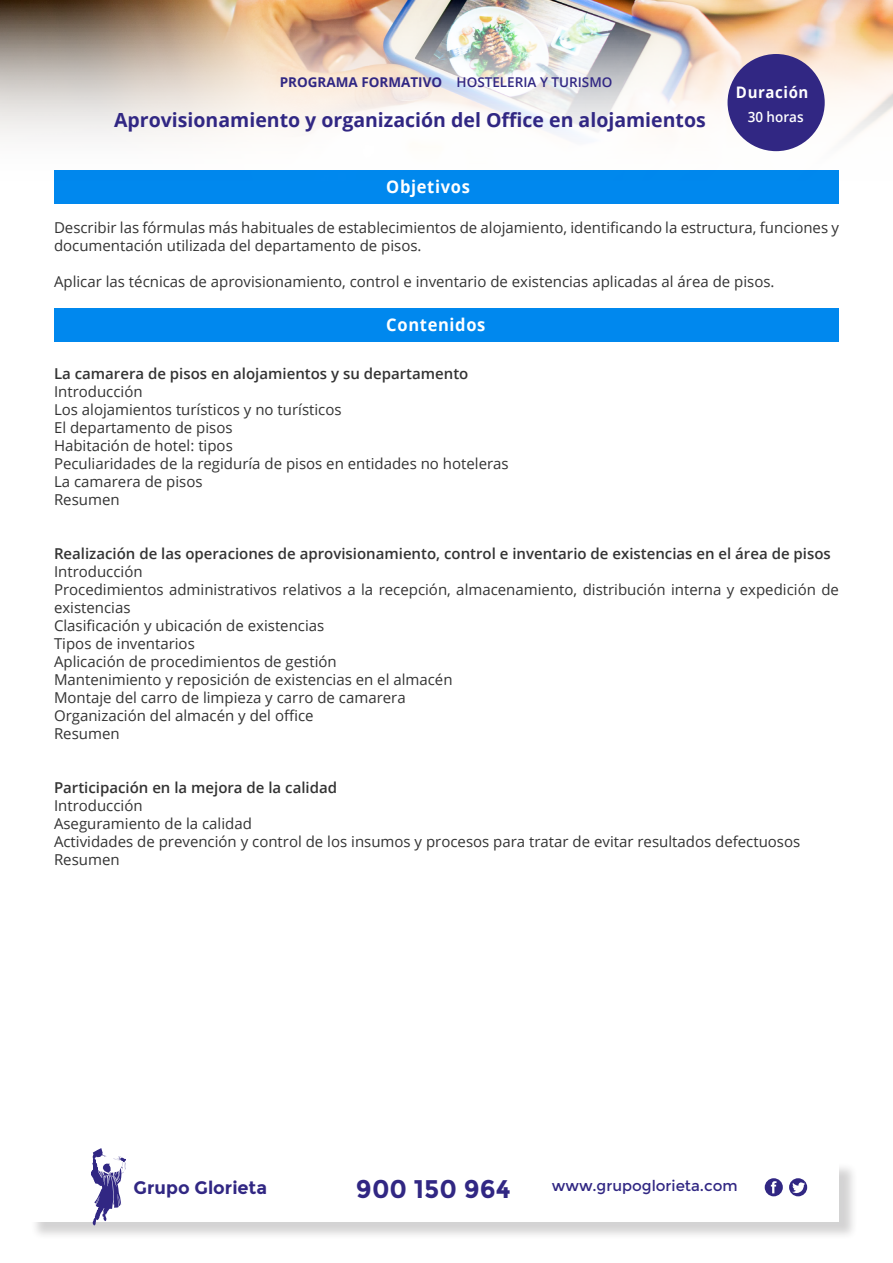
<style>
.page{position:relative;width:893px;height:1263px;background:#fff}
.page>*{position:absolute;margin:0;border:0;box-sizing:border-box;transform-origin:0 0}
.t1{font:700 25.5px "Montserrat";color:#312783}
.t2{font:700 19.5px "Open Sans";color:#312783}
.t3{font:700 18px "Montserrat";color:#312783}
.t4{font:700 17.55px "Open Sans";letter-spacing:.04em;color:#fff;scale:.94 1}
.t5{font:700 15.9px "Open Sans";letter-spacing:.04em;color:#fff;scale:.94 1}
.t6{font:15px/18px "Open Sans";color:#333}
.t7{font:600 15px "Open Sans";color:#333}
.t8{font:15px "Montserrat";color:#312783}
.t9{font:600 14.1px "Open Sans";color:#fff;scale:.95 1}
.t10{font:600 13.5px "Open Sans";color:#312783}
.t11{font:700 13.5px "Open Sans";color:#312783}
</style>
<div class="page">
<div style="left:54px;top:309px;width:785px;height:33px;background:#08e"></div>
<img style="left:0;top:0;width:893px;height:204px">
<div style="left:727px;top:54px;width:98px;height:97px;background:#312783;border-radius:50%"></div>
<div style="left:30px;top:1162px;width:828px;height:78px;background:#231f20;opacity:.2"></div>
<div style="left:28px;top:1160px;width:811px;height:61px;background:#fff"></div>
<svg style="left:91px;top:1148px;width:35px;height:77px"></svg>
<div style="left:765px;top:1178px;width:18px;height:18px;background:#312783;border-radius:50%"></div>
<svg style="left:771px;top:1181px;width:6px;height:12px"></svg>
<div style="left:789px;top:1178px;width:18px;height:18px;background:#312783;border-radius:50%"></div>
<svg style="left:792px;top:1182px;width:13px;height:11px"></svg>
<p class="t11" style="left:280px;top:73px;width:164px">PROGRAMA FORMATIVO</p>
<p class="t10" style="left:457px;top:73px;width:157px">HOSTELERIA Y TURISMO</p>
<p class="t2" style="left:114px;top:106px;width:593px">Aprovisionamiento y organización del Office en alojamientos</p>
<p class="t4" style="left:386px;top:174px;width:90px">Objetivos</p>
<p class="t5" style="left:736px;top:81px;width:79px">Duración</p>
<p class="t9" style="left:748px;top:107px;width:60px">30 horas</p>
<p class="t6" style="left:54px;top:218px;width:786px">Describir las fórmulas más habituales de establecimientos de alojamiento, identificando la estructura, funciones y</p>
<p class="t6" style="left:54px;top:236px;width:369px">documentación utilizada del departamento de pisos.</p>
<p class="t6" style="left:54px;top:272px;width:722px">Aplicar las técnicas de aprovisionamiento, control e inventario de existencias aplicadas al área de pisos.</p>
<p class="t4" style="left:386px;top:312px;width:107px">Contenidos</p>
<p class="t7" style="left:54px;top:363px;width:416px">La camarera de pisos en alojamientos y su departamento</p>
<p class="t6" style="left:54px;top:382px;width:90px">Introducción</p>
<p class="t6" style="left:54px;top:400px;width:289px">Los alojamientos turísticos y no turísticos</p>
<p class="t6" style="left:54px;top:418px;width:180px">El departamento de pisos</p>
<p class="t6" style="left:54px;top:436px;width:180px">Habitación de hotel: tipos</p>
<p class="t6" style="left:54px;top:454px;width:456px">Peculiaridades de la regiduría de pisos en entidades no hoteleras</p>
<p class="t6" style="left:54px;top:472px;width:150px">La camarera de pisos</p>
<p class="t6" style="left:54px;top:490px;width:67px">Resumen</p>
<p class="t7" style="left:54px;top:543px;width:778px">Realización de las operaciones de aprovisionamiento, control e inventario de existencias en el área de pisos</p>
<p class="t6" style="left:54px;top:562px;width:90px">Introducción</p>
<p class="t6" style="left:54px;top:580px;width:786px">Procedimientos administrativos relativos a la recepción, almacenamiento, distribución interna y expedición de existencias</p>
<p class="t6" style="left:54px;top:616px;width:272px">Clasificación y ubicación de existencias</p>
<p class="t6" style="left:54px;top:634px;width:142px">Tipos de inventarios</p>
<p class="t6" style="left:54px;top:652px;width:284px">Aplicación de procedimientos de gestión</p>
<p class="t6" style="left:54px;top:670px;width:400px">Mantenimiento y reposición de existencias en el almacén</p>
<p class="t6" style="left:54px;top:688px;width:353px">Montaje del carro de limpieza y carro de camarera</p>
<p class="t6" style="left:54px;top:706px;width:261px">Organización del almacén y del office</p>
<p class="t6" style="left:54px;top:724px;width:67px">Resumen</p>
<p class="t7" style="left:54px;top:777px;width:285px">Participación en la mejora de la calidad</p>
<p class="t6" style="left:54px;top:796px;width:90px">Introducción</p>
<p class="t6" style="left:54px;top:814px;width:199px">Aseguramiento de la calidad</p>
<p class="t6" style="left:54px;top:832px;width:748px">Actividades de prevención y control de los insumos y procesos para tratar de evitar resultados defectuosos</p>
<p class="t6" style="left:54px;top:850px;width:67px">Resumen</p>
<p class="t3" style="left:134px;top:1177px;width:135px">Grupo Glorieta</p>
<p class="t1" style="left:356px;top:1174px;width:156px">900 150 964</p>
<p class="t8" style="left:552px;top:1177px;width:187px">www.grupoglorieta.com</p>
</div>
